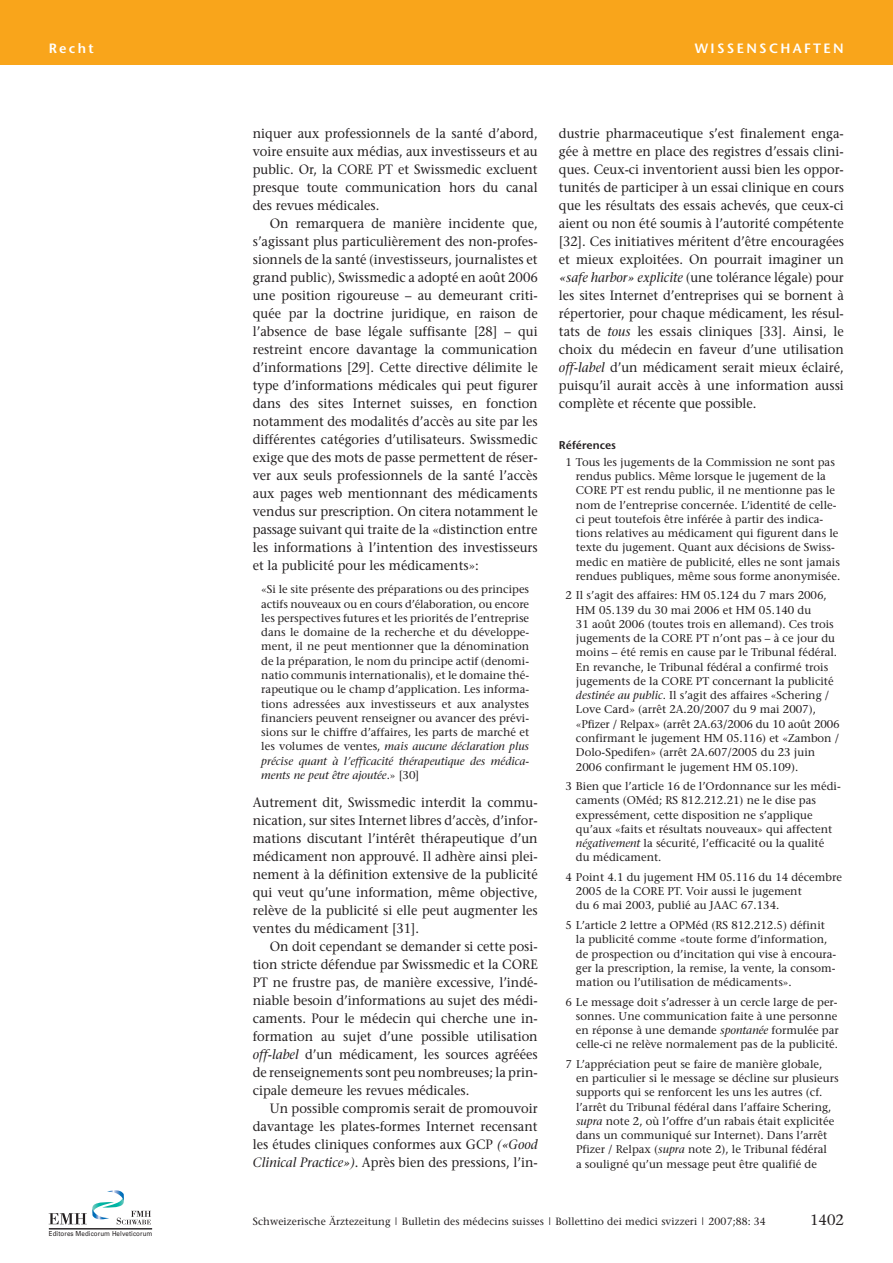
<style>
.page{position:relative;width:893px;height:1263px;background:#fff}
.page>*{position:absolute;margin:0;border:0;box-sizing:border-box;transform-origin:0 0}
.t1{font:15px "Stone Serif";color:#231f20}
.t2{font:13.5px/18px "Stone Serif";color:#231f20;text-align:justify;scale:.95 1}
.t3{font:600 13.5px "Stone Sans";letter-spacing:.17em;color:#fff}
.t4{font:11.25px/14.2px "Stone Serif";color:#231f20}
.t5{font:600 11.25px "Stone Sans";color:#231f20}
.t6{font:10.5px "Stone Serif";letter-spacing:.01em;color:#231f20}
.t7{font:6.9px "Univers";letter-spacing:.015em;color:#231f20;scale:.9 1}
.s1{font-style:italic}
</style>
<div class="page">
<svg style="left:49px;top:1190px;width:102px;height:34px"></svg>
<hr style="left:49px;top:1228px;width:103px;height:1px;background:#231f20">
<div style="left:0;top:0;width:893px;height:64px;background:#f9a51b"></div>
<p class="t3" style="left:49px;top:42px;width:46px">Recht</p>
<p class="t3" style="left:695px;top:42px;width:150px">WISSENSCHAFTEN</p>
<p class="t2" style="left:253px;top:126px;width:301px">niquer aux professionnels de la santé d’abord, voire ensuite aux médias, aux investisseurs et au public. Or, la CORE PT et Swissmedic excluent presque toute communication hors du canal des revues médicales.</p>
<p class="t2" style="left:253px;top:216px;width:301px;text-indent:17px">On remarquera de manière incidente que, s’agissant plus particulièrement des non-profes&shy;sionnels de la santé (investisseurs, journalistes et grand public), Swissmedic a adopté en août 2006 une position rigoureuse – au demeurant criti&shy;quée par la doctrine juridique, en raison de l’absence de base légale suffisante [28] – qui restreint encore davantage la communication d’informations [29]. Cette directive délimite le type d’informations médicales qui peut figurer dans des sites Internet suisses, en fonction notamment des modalités d’accès au site par les différentes catégories d’utilisateurs. Swissmedic exige que des mots de passe permettent de réser&shy;ver aux seuls professionnels de la santé l’accès aux pages web mentionnant des médicaments vendus sur prescription. On citera notamment le passage suivant qui traite de la «distinction entre les informations à l’intention des investisseurs et la publicité pour les médicaments»:</p>
<p class="t4" style="left:261px;top:583px;width:269px;text-align:justify">«Si le site présente des préparations ou des principes actifs nouveaux ou en cours d’élaboration, ou encore les perspectives futures et les priorités de l’entreprise dans le domaine de la recherche et du développe&shy;ment, il ne peut mentionner que la dénomination de la préparation, le nom du principe actif (denomi&shy;natio communis internationalis), et le domaine thé&shy;rapeutique ou le champ d’application. Les informa&shy;tions adressées aux investisseurs et aux analystes financiers peuvent renseigner ou avancer des prévi&shy;sions sur le chiffre d’affaires, les parts de marché et les volumes de ventes, <span class="s1">mais aucune déclaration plus précise quant à l’efficacité thérapeutique des médica&shy;ments ne peut être ajoutée</span>.» [30]</p>
<p class="t2" style="left:253px;top:795px;width:301px">Autrement dit, Swissmedic interdit la commu&shy;nication, sur sites Internet libres d’accès, d’infor&shy;mations discutant l’intérêt thérapeutique d’un médicament non approuvé. Il adhère ainsi plei&shy;nement à la définition extensive de la publicité qui veut qu’une information, même objective, relève de la publicité si elle peut augmenter les ventes du médicament [31].</p>
<p class="t2" style="left:253px;top:939px;width:301px;text-indent:17px">On doit cependant se demander si cette posi&shy;tion stricte défendue par Swissmedic et la CORE PT ne frustre pas, de manière excessive, l’indé&shy;niable besoin d’informations au sujet des médi&shy;caments. Pour le médecin qui cherche une in&shy;formation au sujet d’une possible utilisation <span class="s1">off-label</span> d’un médicament, les sources agréées de renseignements sont peu nombreuses; la prin&shy;cipale demeure les revues médicales.</p>
<p class="t2" style="left:253px;top:1101px;width:301px;text-indent:17px">Un possible compromis serait de promouvoir davantage les plates-formes Internet recensant les études cliniques conformes aux GCP <span class="s1">(«Good Clinical Practice»)</span>. Après bien des pressions, l’in-</p>
<p class="t2" style="left:559px;top:126px;width:301px">dustrie pharmaceutique s’est finalement enga&shy;gée à mettre en place des registres d’essais clini&shy;ques. Ceux-ci inventorient aussi bien les oppor&shy;tunités de participer à un essai clinique en cours que les résultats des essais achevés, que ceux-ci aient ou non été soumis à l’autorité compétente [32]. Ces initiatives méritent d’être encouragées et mieux exploitées. On pourrait imaginer un <span class="s1">«safe harbor» explicite</span> (une tolérance légale) pour les sites Internet d’entreprises qui se bornent à répertorier, pour chaque médicament, les résul&shy;tats de <span class="s1">tous</span> les essais cliniques [33]. Ainsi, le choix du médecin en faveur d’une utilisation <span class="s1">off-label</span> d’un médicament serait mieux éclairé, puisqu’il aurait accès à une information aussi complète et récente que possible.</p>
<p class="t5" style="left:559px;top:441px;width:59px">Références</p>
<p class="t4" style="left:576px;top:456px;width:266px;text-indent:-11px">1 Tous les jugements de la Commission ne sont pas rendus publics. Même lorsque le jugement de la CORE PT est rendu public, il ne mentionne pas le nom de l’entreprise concernée. L’identité de celle&shy;ci peut toutefois être inférée à partir des indica&shy;tions relatives au médicament qui figurent dans le texte du jugement. Quant aux décisions de Swiss&shy;medic en matière de publicité, elles ne sont jamais rendues publiques, même sous forme anonymisée.</p>
<p class="t4" style="left:576px;top:589px;width:265px;text-indent:-11px">2 Il s’agit des affaires: HM 05.124 du 7 mars 2006, HM 05.139 du 30 mai 2006 et HM 05.140 du<br>31 août 2006 (toutes trois en allemand). Ces trois jugements de la CORE PT n’ont pas – à ce jour du moins – été remis en cause par le Tribunal fédéral.<br>En revanche, le Tribunal fédéral a confirmé trois jugements de la CORE PT concernant la publicité <span class="s1">destinée au public</span>. Il s’agit des affaires «Schering / Love Card» (arrêt 2A.20/2007 du 9 mai 2007), «Pfizer / Relpax» (arrêt 2A.63/2006 du 10 août 2006 confirmant le jugement HM 05.116) et «Zambon / Dolo-Spedifen» (arrêt 2A.607/2005 du 23 juin 2006 confirmant le jugement HM 05.109).</p>
<p class="t4" style="left:576px;top:780px;width:266px;text-indent:-11px">3 Bien que l’article 16 de l’Ordonnance sur les médi&shy;caments (OMéd; RS 812.212.21) ne le dise pas expressément, cette disposition ne s’applique qu’aux «faits et résultats nouveaux» qui affectent <span class="s1">négativement</span> la sécurité, l’efficacité ou la qualité du médicament.</p>
<p class="t4" style="left:576px;top:871px;width:268px;text-indent:-11px">4 Point 4.1 du jugement HM 05.116 du 14 décembre<br>2005 de la CORE PT. Voir aussi le jugement<br>du 6 mai 2003, publié au JAAC 67.134.</p>
<p class="t4" style="left:576px;top:919px;width:262px;text-indent:-11px">5 L’article 2 lettre a OPMéd (RS 812.212.5) définit la publicité comme «toute forme d’information, de prospection ou d’incitation qui vise à encoura&shy;ger la prescription, la remise, la vente, la consom&shy;mation ou l’utilisation de médicaments».</p>
<p class="t4" style="left:576px;top:995px;width:264px;text-indent:-11px">6 Le message doit s’adresser à un cercle large de per&shy;sonnes. Une communication faite à une personne en réponse à une demande <span class="s1">spontanée</span> formulée par celle-ci ne relève normalement pas de la publicité.</p>
<p class="t4" style="left:576px;top:1058px;width:264px;text-indent:-11px">7 L’appréciation peut se faire de manière globale,<br>en particulier si le message se décline sur plusieurs supports qui se renforcent les uns les autres (cf. l’arrêt du Tribunal fédéral dans l’affaire Schering, <span class="s1">supra</span> note 2, où l’offre d’un rabais était explicitée dans un communiqué sur Internet). Dans l’arrêt Pfizer / Relpax (<span class="s1">supra</span> note 2), le Tribunal fédéral<br>a souligné qu’un message peut être qualifié de</p>
<p class="t7" style="left:49px;top:1229px;width:117px">Editores Medicorum Helveticorum</p>
<p class="t6" style="left:253px;top:1217px;width:515px">Schweizerische Ärztezeitung | Bulletin des médecins suisses | Bollettino dei medici svizzeri | 2007;88: 34</p>
<h1 class="t1" style="left:810px;top:1213px;width:35px">1402</h1>
</div>
